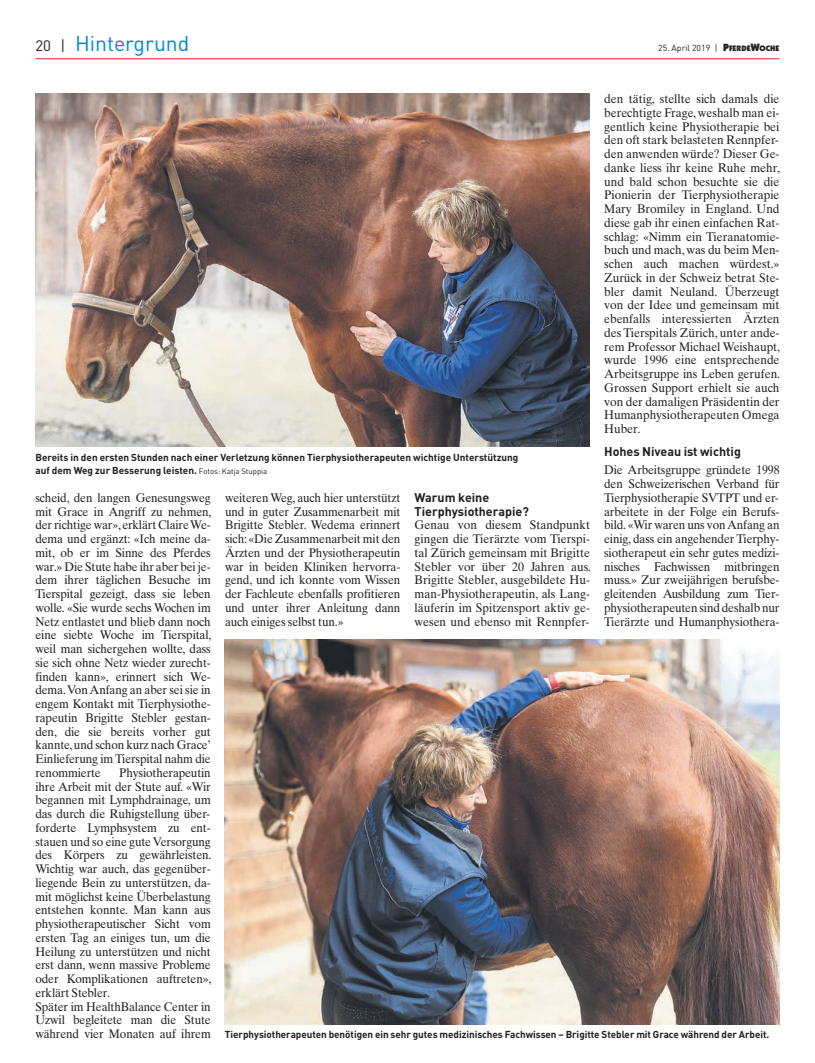
<style>
.page{position:relative;width:815px;height:1063px;background:#fff}
.page>*{position:absolute;margin:0;border:0;box-sizing:border-box;transform-origin:0 0}
.t1{font:21.25px "DIN";color:#0089d0}
.t2{font:12.5px/13.8px "Times Ten";letter-spacing:-.01em;color:#231f20;text-align:justify;scale:.94 1}
.t3{font:12.5px/13.8px "Times Ten";letter-spacing:-.01em;color:#231f20;text-align:justify;scale:.95 1}
.t4{font:700 12.5px/13.8px "DIN";color:#231f20}
.t5{font:700 10px/13.8px "DIN";letter-spacing:-.005em;color:#231f20}
.t6{font:8.75px "DIN";color:#231f20}
.s1{font-size:15px;color:#231f20}
.s2{font-family:"Itc Kabel";font-weight:900;font-size:10.62px}
.s3{font-family:"Itc Kabel";font-weight:900;font-size:8px}
.s4{font-weight:400;font-size:7.75px}
</style>
<div class="page">
<hr style="left:35px;top:58px;width:745px;height:1px;background:#ee1d23">
<img style="left:35px;top:94px;width:555px;height:353px">
<img style="left:225px;top:639px;width:555px;height:385px">
<h1 class="t1" style="left:35px;top:30px;width:156px"><span class="s1">20 |</span> Hintergrund</h1>
<p class="t6" style="left:658px;top:43px;width:123px">25. April 2019 | <span class="s2">P</span><span class="s3">FERDE</span><span class="s2">W</span><span class="s3">OCHE</span></p>
<p class="t3" style="left:604px;top:92px;width:187px">den tätig, stellte sich damals die berechtigte Frage, weshalb man ei&shy;gentlich keine Physiotherapie bei den oft stark belasteten Rennpfer&shy;den anwenden würde? Dieser Ge&shy;danke liess ihr keine Ruhe mehr, und bald schon besuchte sie die Pionierin der Tierphysiotherapie Mary Bromiley in England. Und diese gab ihr einen einfachen Rat&shy;schlag: «Nimm ein Tieranatomie&shy;buch und mach, was du beim Men&shy;schen auch machen würdest.» Zurück in der Schweiz betrat Ste&shy;bler damit Neuland. Überzeugt von der Idee und gemeinsam mit ebenfalls interessierten Ärzten des Tierspitals Zürich, unter ande&shy;rem Professor Michael Weishaupt, wurde 1996 eine entsprechende Arbeitsgruppe ins Leben gerufen.<br>Grossen Support erhielt sie auch von der damaligen Präsidentin der Humanphysiotherapeuten Omega Huber.</p>
<p class="t4" style="left:604px;top:444px;width:138px">Hohes Niveau ist wichtig</p>
<p class="t2" style="left:604px;top:463px;width:188px">Die Arbeitsgruppe gründete 1998 den Schweizerischen Verband für Tierphysiotherapie SVTPT und er&shy;arbeitete in der Folge ein Berufs&shy;bild. «Wir waren uns von Anfang an einig, dass ein angehender Tierphy&shy;siotherapeut ein sehr gutes medizi&shy;nisches Fachwissen mitbringen muss.» Zur zweijährigen berufsbe&shy;gleitenden Ausbildung zum Tier&shy;physiotherapeuten sind deshalb nur Tierärzte und Humanphysiothera-</p>
<p class="t5" style="left:35px;top:450px;width:485px">Bereits in den ersten Stunden nach einer Verletzung können Tierphysiotherapeuten wichtige Unterstützung auf dem Weg zur Besserung leisten. <span class="s4">Fotos: Katja Stuppia</span></p>
<p class="t2" style="left:225px;top:491px;width:188px">weiteren Weg, auch hier unterstützt und in guter Zusammenarbeit mit Brigitte Stebler. Wedema erinnert sich: «Die Zusammenarbeit mit den Ärzten und der Physiotherapeutin war in beiden Kliniken hervorra&shy;gend, und ich konnte vom Wissen der Fachleute ebenfalls profitieren und unter ihrer Anleitung dann auch einiges selbst tun.»</p>
<p class="t4" style="left:415px;top:490px;width:116px">Warum keine<br>Tierphysiotherapie?</p>
<p class="t2" style="left:35px;top:491px;width:189px">scheid, den langen Genesungsweg mit Grace in Angriff zu nehmen, der richtige war», erklärt Claire We&shy;dema und ergänzt: «Ich meine da&shy;mit, ob er im Sinne des Pferdes war.» Die Stute habe ihr aber bei je&shy;dem ihrer täglichen Besuche im Tierspital gezeigt, dass sie leben wolle. «Sie wurde sechs Wochen im Netz entlastet und blieb dann noch eine siebte Woche im Tierspital, weil man sichergehen wollte, dass sie sich ohne Netz wieder zurecht&shy;finden kann», erinnert sich We&shy;dema. Von Anfang an aber sei sie in engem Kontakt mit Tierphysiothe&shy;rapeutin Brigitte Stebler gestan&shy;den, die sie bereits vorher gut kannte, und schon kurz nach Grace’ Einlieferung im Tierspital nahm die renommierte</p>
<p class="t3" style="left:415px;top:518px;width:187px">Genau von diesem Standpunkt gingen die Tierärzte vom Tierspi&shy;tal Zürich gemeinsam mit Brigitte Stebler vor über 20 Jahren aus.<br>Brigitte Stebler, ausgebildete Hu&shy;man-Physiotherapeutin, als Lang&shy;läuferin im Spitzensport aktiv ge&shy;wesen und ebenso mit Rennpfer-</p>
<p class="t2" style="left:35px;top:766px;width:189px;text-align:left;text-indent:84px">Physiotherapeutin ihre Arbeit mit der Stute auf. «Wir begannen mit Lymphdrainage, um das durch die Ruhigstellung über&shy;forderte Lymphsystem zu ent&shy;stauen und so eine gute Versorgung des Körpers zu gewährleisten.<br>Wichtig war auch, das gegenüber&shy;liegende Bein zu unterstützen, da&shy;mit möglichst keine Überbelastung entstehen konnte. Man kann aus physiotherapeutischer Sicht vom ersten Tag an einiges tun, um die<br>Heilung zu unterstützen und nicht erst dann, wenn massive Probleme oder Komplikationen auftreten», erklärt Stebler.<br>Später im HealthBalance Center in<br>Uzwil begleitete man die Stute während vier Monaten auf ihrem</p>
<p class="t5" style="left:225px;top:1027px;width:546px">Tierphysiotherapeuten benötigen ein sehr gutes medizinisches Fachwissen – Brigitte Stebler mit Grace während der Arbeit.</p>
</div>
